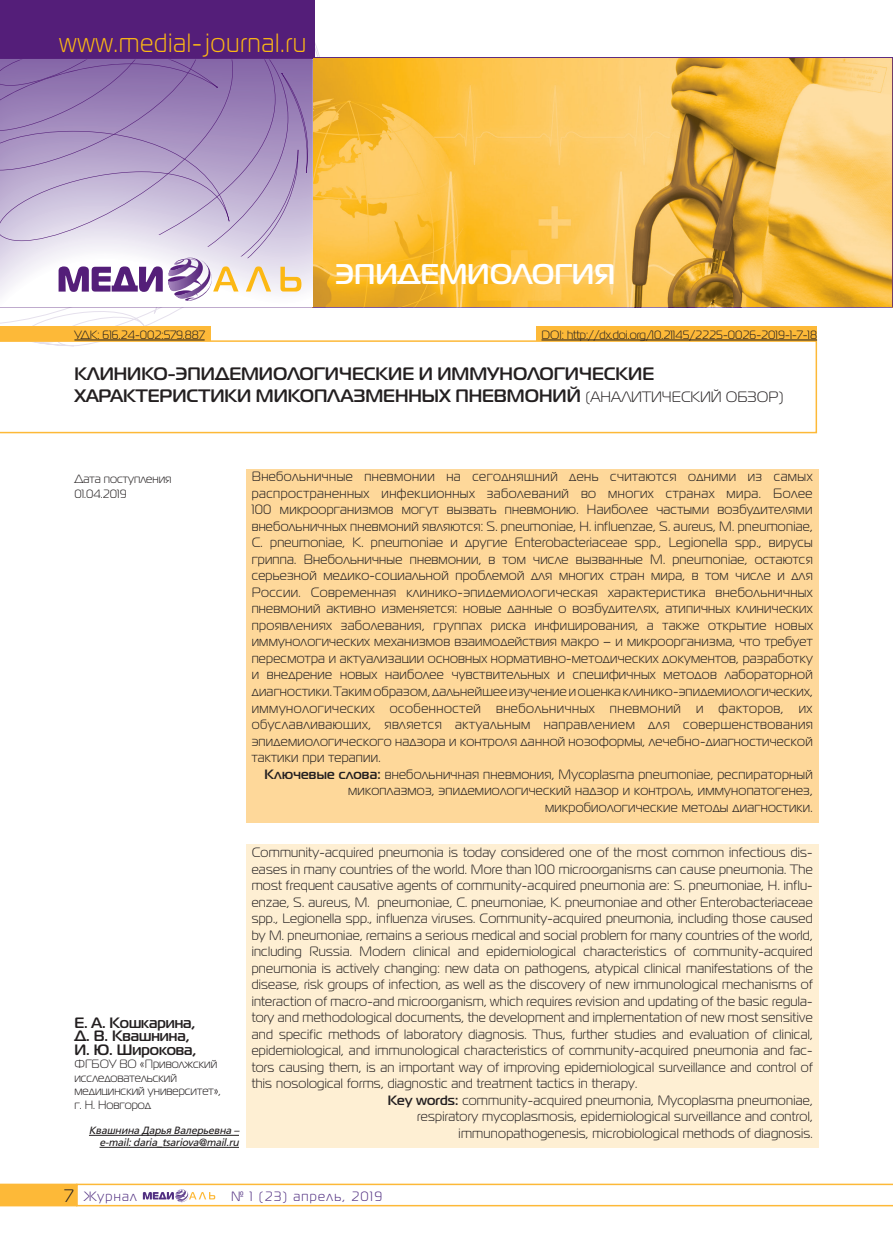
<style>
.page{position:relative;width:893px;height:1255px;background:#fff}
.page>*{position:absolute;margin:0;border:0;box-sizing:border-box;transform-origin:0 0}
.Avtor{font:700 28.5px "Magistral C";color:#fff}
.t1{font:26.4px "Magistral C";letter-spacing:.05em;color:#fcb814;scale:.94 1}
.Text_new{font:700 18px/21.6px "Magistral C";color:#231f20}
.t2{font:18px "Magistral C";color:#231f20}
.Avtor-2{font:700 15px "Magistral C";color:#231f20}
.Avtor-3{font:13.5px/16.5px "Magistral C";letter-spacing:.02em;color:#231f20;text-align:justify}
.t3{font:13.5px "Magistral C";letter-spacing:.1em;color:#512f81}
.УДК{font:12px "Magistral C";color:#231f20}
.Avtor-4{font:12px/13.5px "Magistral C";color:#231f20}
.Text_11{font:italic 10.5px/12px "Free Set C";letter-spacing:-.02em;color:#231f20;text-align:right}
.s1{font-weight:400;font-size:15px}
.s2{font-weight:700}
</style>
<div class="page">
<svg style="left:0;top:307px;width:313px;height:20px"></svg>
<svg style="left:77px;top:1183px;width:816px;height:23px"></svg>
<div style="left:0;top:1183px;width:77px;height:23px;background:#fdb938;border:2px solid #fdb938"></div>
<div style="left:0;top:0;width:315px;height:58px;background:#541e79"></div>
<img style="left:313px;top:59px;width:579px;height:249px">
<svg style="left:0;top:43px;width:405px;height:264px"></svg>
<svg style="left:0;top:340px;width:817px;height:93px"></svg>
<div style="left:0;top:327px;width:211px;height:14px;background:#fdb938"></div>
<hr style="left:74px;top:339px;width:131px;height:1px;background:#231f20">
<div style="left:536px;top:327px;width:281px;height:14px;background:#fdb938"></div>
<hr style="left:541px;top:339px;width:276px;height:1px;background:#231f20">
<div style="left:246px;top:469px;width:572px;height:353px;background:#fed89a"></div>
<div style="left:246px;top:844px;width:572px;height:303px;background:#feefd3"></div>
<hr style="left:89px;top:1134px;width:150px;height:1px;background:#231f20">
<hr style="left:100px;top:1146px;width:139px;height:1px;background:#231f20">
<p class="t1" style="left:60px;top:28px;width:264px">www.medial-journal.ru</p>
<p class="УДК" style="left:74px;top:328px;width:132px">УДК: 616.24-002:579.887</p>
<p class="Avtor" style="left:335px;top:257px;width:281px">ЭПИДЕМИОЛОГИЯ</p>
<p class="УДК" style="left:541px;top:328px;width:277px">DOI: http://dx.doi.org/10.21145/2225-0026-2019-1-7-18</p>
<p class="Text_new" style="left:74px;top:362px;width:711px">КЛИНИКО-ЭПИДЕМИОЛОГИЧЕСКИЕ И ИММУНОЛОГИЧЕСКИЕ<br>ХАРАКТЕРИСТИКИ МИКОПЛАЗМЕННЫХ ПНЕВМОНИЙ <span class="s1">(АНАЛИТИЧЕСКИЙ ОБЗОР)</span></p>
<p class="УДК" style="left:74px;top:473px;width:99px">Дата поступления</p>
<p class="УДК" style="left:74px;top:488px;width:54px">01.04.2019</p>
<p class="Avtor-2" style="left:74px;top:1013px;width:123px">Е. А. Кошкарина,</p>
<p class="Avtor-2" style="left:74px;top:1026px;width:117px">Д. В. Квашнина,</p>
<p class="Avtor-2" style="left:74px;top:1040px;width:124px">И. Ю. Широкова,</p>
<p class="Avtor-4" style="left:74px;top:1057px;width:148px">ФГБОУ ВО «Приволжский исследовательский медицинский университет»,</p>
<p class="Avtor-4" style="left:74px;top:1097px;width:78px">г. Н. Новгород</p>
<p class="Text_11" style="left:89px;top:1124px;width:152px">Квашнина Дарья Валерьевна – e-mail: daria_tsariova@mail.ru</p>
<p class="Avtor-3" style="left:252px;top:468px;width:563px">Внебольничные пневмонии на сегодняшний день считаются одними из самых распространенных инфекционных заболеваний во многих странах мира. Более 100 микроорганизмов могут вызвать пневмонию. Наиболее частыми возбудителями внебольничных пневмоний являются: S. pneumoniae, H. influenzae, S. aureus, M. pneumoniae, C. pneumoniae, K. pneumoniae и другие Enterobacteriaceae spp., Legionella spp., вирусы гриппа. Внебольничные пневмонии, в том числе вызванные M. pneumoniae, остаются серьезной медико-социальной проблемой для многих стран мира, в том числе и для России. Современная клинико-эпидемиологическая характеристика внебольничных пневмоний активно изменяется: новые данные о возбудителях, атипичных клинических проявлениях заболевания, группах риска инфицирования, а также открытие новых иммунологических механизмов взаимодействия макро – и микроорганизма, что требует пересмотра и актуализации основных нормативно-методических документов, разработку и внедрение новых наиболее чувствительных и специфичных методов лабораторной диагностики. Таким образом, дальнейшее изучение и оценка клинико-эпидемиологических, иммунологических особенностей внебольничных пневмоний и факторов, их обуславливающих, является актуальным направлением для совершенствования эпидемиологического надзора и контроля данной нозоформы, лечебно-диагностической тактики при терапии.</p>
<p class="Avtor-3" style="left:264px;top:765px;width:550px;text-align:right"><span class="s2">Ключевые слова:</span> внебольничная пневмония, Mycoplasma pneumoniae, респираторный микоплазмоз, эпидемиологический надзор и контроль, иммунопатогенез, микробиологические методы диагностики.</p>
<p class="Avtor-3" style="left:252px;top:844px;width:562px">Community-acquired pneumonia is today considered one of the most common infectious dis&shy;eases in many countries of the world. More than 100 microorganisms can cause pneumonia. The most frequent causative agents of community-acquired pneumonia are: S. pneumoniae, H. influ&shy;enzae, S. aureus, M. pneumoniae, C. pneumoniae, K. pneumoniae and other Enterobacteriaceae spp., Legionella spp., influenza viruses. Community-acquired pneumonia, including those caused by M. pneumoniae, remains a serious medical and social problem for many countries of the world, including Russia. Modern clinical and epidemiological characteristics of community-acquired pneumonia is actively changing: new data on pathogens, atypical clinical manifestations of the disease, risk groups of infection, as well as the discovery of new immunological mechanisms of interaction of macro-and microorganism, which requires revision and updating of the basic regula&shy;tory and methodological documents, the development and implementation of new most sensitive and specific methods of laboratory diagnosis. Thus, further studies and evaluation of clinical, epidemiological, and immunological characteristics of community-acquired pneumonia and fac&shy;tors causing them, is an important way of improving epidemiological surveillance and control of this nosological forms, diagnostic and treatment tactics in therapy.</p>
<p class="Avtor-3" style="left:388px;top:1091px;width:426px"><span class="s2">Key words:</span> community-acquired pneumonia, Mycoplasma pneumoniae,</p>
<p class="Avtor-3" style="left:417px;top:1108px;width:397px">respiratory mycoplasmosis, epidemiological surveillance and control,</p>
<p class="Avtor-3" style="left:459px;top:1124px;width:356px">immunopathogenesis, microbiological methods of diagnosis.</p>
<p class="t2" style="left:65px;top:1186px;width:10px">7</p>
<p class="t3" style="left:84px;top:1188px;width:54px">Журнал</p>
<p class="t3" style="left:231px;top:1188px;width:153px">№ 1 (23) апрель, 2019</p>
</div>
